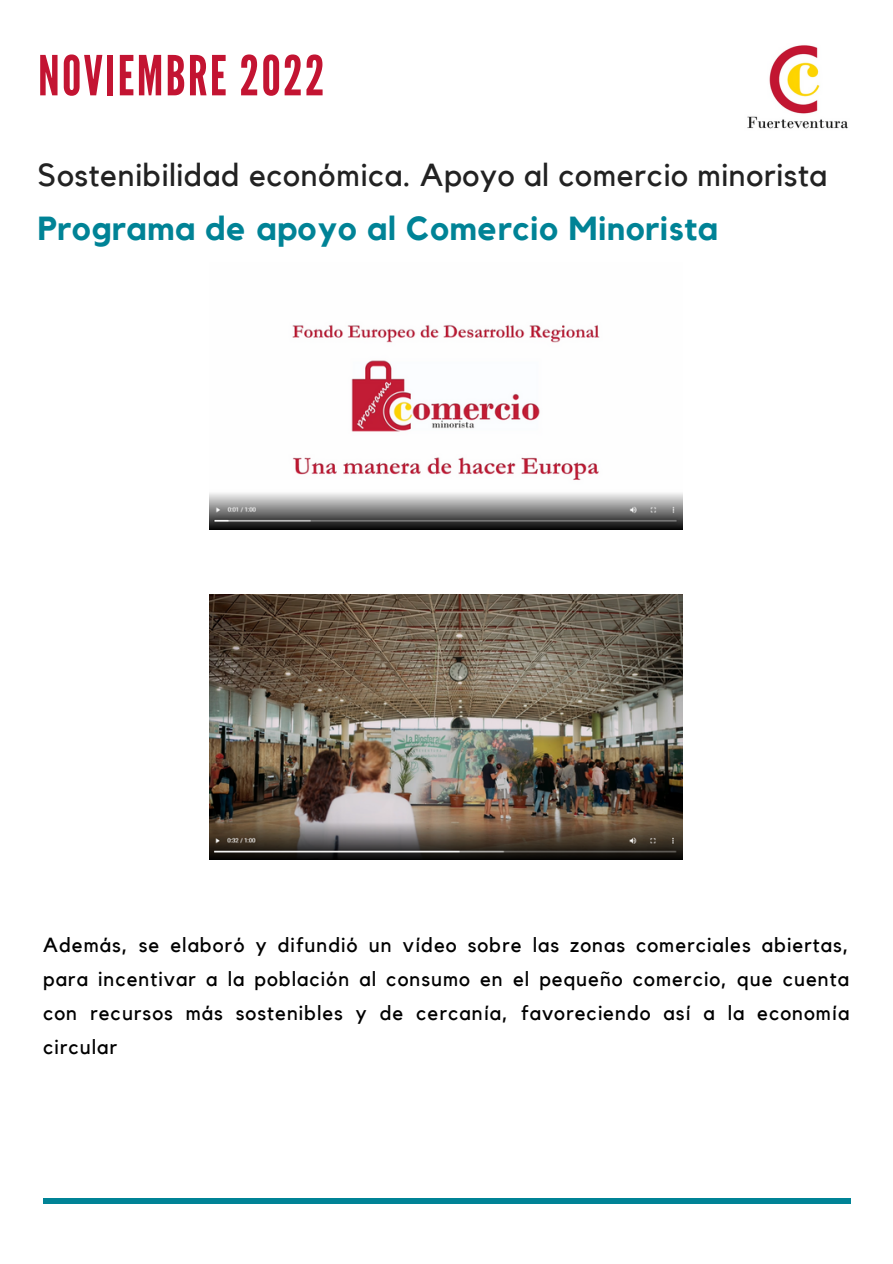
<style>
.page{position:relative;width:893px;height:1264px;background:#fff}
.page>*{position:absolute;margin:0;border:0;box-sizing:border-box;transform-origin:0 0}
.t1{font:55.05px "League Gothic";letter-spacing:.04em;color:#c31432}
.t2{font:700 33.3px "Kollektif";letter-spacing:.02em;color:#008396}
.t3{font:31.8px "Kollektif";letter-spacing:.02em;color:#222}
.t4{font:20.4px/34px "Kollektif";letter-spacing:.05em;color:#000;text-align:justify}
</style>
<div class="page">
<div style="left:43px;top:1198px;width:807px;height:5px;background:#008396"></div>
<img style="left:210px;top:324px;width:472px;height:205px">
<img style="left:210px;top:595px;width:472px;height:264px">
<img style="left:747px;top:45px;width:102px;height:84px">
<h1 class="t1" style="left:38px;top:44px;width:288px">NOVIEMBRE 2022</h1>
<h3 class="t3" style="left:38px;top:160px;width:790px">Sostenibilidad económica. Apoyo al comercio minorista</h3>
<h2 class="t2" style="left:38px;top:213px;width:681px">Programa de apoyo al Comercio Minorista</h2>
<p class="t4" style="left:43px;top:928px;width:807px">Además, se elaboró y difundió un vídeo sobre las zonas comerciales abiertas, para incentivar a la población al consumo en el pequeño comercio, que cuenta con recursos más sostenibles y de cercanía, favoreciendo así a la economía circular</p>
</div>
